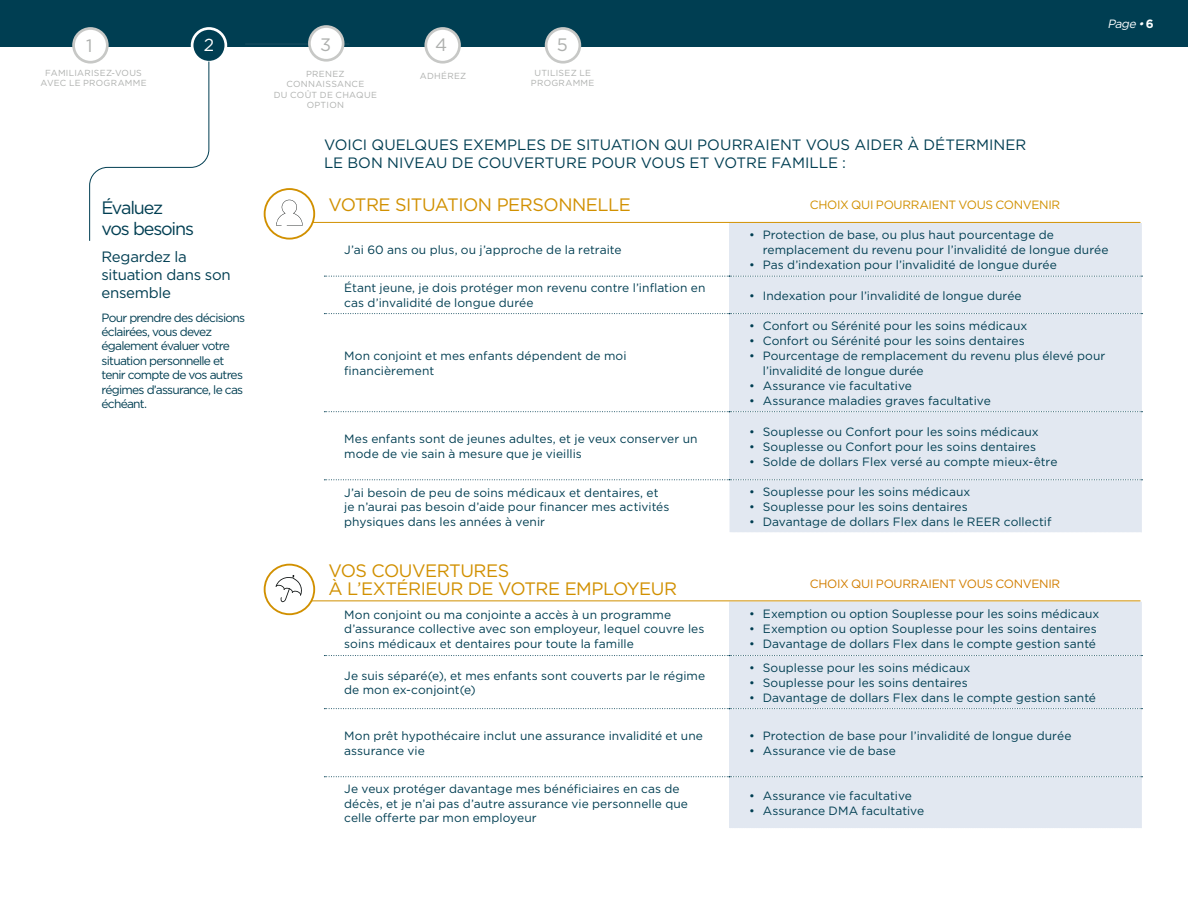
<style>
.page{position:relative;width:1188px;height:918px;background:#fff}
.page>*{position:absolute;margin:0;border:0;box-sizing:border-box;transform-origin:0 0}
.t1{font:18px/18px "Gotham";letter-spacing:-.025em;color:#d19000}
.t2{font:18px/21.6px "Gotham";letter-spacing:-.065em;color:#003e52}
.t3{font:18px "Gotham";color:#aeb0ae}
.t4{font:17.4px "Gotham";color:#fff}
.t5{font:15px/18px "Gotham";letter-spacing:-.005em;color:#003e52}
.t6{font:12px/14.4px "Gotham";letter-spacing:.005em;color:#003e52}
.t7{font:12px/14.4px "Gotham";letter-spacing:-.06em;color:#003e52}
.t8{font:12px "Gotham";letter-spacing:-.025em;color:#d19000}
.t9{font:12px "Gotham";letter-spacing:-.025em;color:#d27e00}
.t10{font:italic 12px "Gotham";color:#fcfeff}
.t11{font:8.7px/10.5px "Gotham";letter-spacing:.03em;color:#aeb0ae;text-align:center}
.s1{font-weight:700;font-style:normal}
</style>
<div class="page">
<div style="left:729px;top:223px;width:413px;height:309px;background:#e2e8f1"></div>
<svg style="left:324px;top:276px;width:819px;height:1px"></svg>
<svg style="left:324px;top:313px;width:819px;height:1px"></svg>
<svg style="left:324px;top:411px;width:819px;height:1px"></svg>
<svg style="left:324px;top:479px;width:819px;height:1px"></svg>
<hr style="left:729px;top:480px;width:1px;height:53px;background:#fff">
<div style="left:729px;top:602px;width:413px;height:226px;background:#e2e8f1"></div>
<svg style="left:324px;top:655px;width:819px;height:1px"></svg>
<svg style="left:324px;top:708px;width:819px;height:1px"></svg>
<svg style="left:324px;top:776px;width:819px;height:1px"></svg>
<div style="left:0;top:0;width:1188px;height:46px;background:#003e52"></div>
<hr style="left:245px;top:44px;width:104px;height:1px;background:#738592">
<div style="left:192px;top:28px;width:34px;height:34px;background:#003e52;border-radius:50%"></div>
<div style="left:191px;top:27px;width:36px;height:37px;border:3px solid #fff;border-radius:50%"></div>
<svg style="left:89px;top:61px;width:121px;height:180px"></svg>
<hr style="left:310px;top:222px;width:830px;height:1px;background:#d19000">
<hr style="left:310px;top:600px;width:830px;height:1px;background:#d19000">
<div style="left:74px;top:28px;width:33px;height:34px;background:#fff;border-radius:50%"></div>
<div style="left:72px;top:27px;width:37px;height:37px;border:3px solid #c7c8c6;border-radius:50%"></div>
<div style="left:309px;top:27px;width:34px;height:33px;background:#fff;border-radius:50%"></div>
<div style="left:308px;top:25px;width:36px;height:37px;border:3px solid #c7c8c6;border-radius:50%"></div>
<div style="left:426px;top:28px;width:34px;height:34px;background:#fff;border-radius:50%"></div>
<div style="left:424px;top:27px;width:37px;height:37px;border:3px solid #c7c8c6;border-radius:50%"></div>
<div style="left:546px;top:28px;width:34px;height:34px;background:#fff;border-radius:50%"></div>
<div style="left:545px;top:27px;width:36px;height:37px;border:3px solid #c7c8c6;border-radius:50%"></div>
<div style="left:265px;top:565px;width:49px;height:49px;background:#fff;border-radius:50%"></div>
<div style="left:264px;top:564px;width:51px;height:51px;border:2px solid #d19000;border-radius:50%"></div>
<svg style="left:275px;top:575px;width:27px;height:27px"></svg>
<div style="left:265px;top:189px;width:49px;height:50px;background:#fff;border-radius:50%"></div>
<div style="left:264px;top:188px;width:51px;height:52px;border:2px solid #d19000;border-radius:50%"></div>
<svg style="left:276px;top:199px;width:27px;height:27px"></svg>
<h1 class="t3" style="left:86px;top:34px;width:8px">1</h1>
<h1 class="t3" style="left:320px;top:33px;width:13px">3</h1>
<h1 class="t3" style="left:435px;top:33px;width:14px">4</h1>
<h1 class="t3" style="left:557px;top:33px;width:13px">5</h1>
<p class="t11" style="left:274px;top:68px;width:105px">PRENEZ<br>CONNAISSANCE<br>DU COÛT DE CHAQUE<br>OPTION</p>
<p class="t11" style="left:420px;top:70px;width:48px">ADHÉREZ</p>
<p class="t11" style="left:531px;top:67px;width:65px">UTILISEZ LE<br>PROGRAMME</p>
<h2 class="t4" style="left:204px;top:34px;width:12px">2</h2>
<p class="t11" style="left:41px;top:67px;width:108px">FAMILIARISEZ-VOUS<br>AVEC LE PROGRAMME</p>
<p class="t10" style="left:1107px;top:16px;width:48px">Page•<span class="s1">6</span></p>
<h1 class="t2" style="left:102px;top:196px;width:94px">Évaluez vos besoins</h1>
<p class="t5" style="left:102px;top:248px;width:131px">Regardez la situation dans son ensemble</p>
<p class="t7" style="left:102px;top:310px;width:145px">Pour prendre des décisions éclairées, vous devez également évaluer votre situation personnelle et tenir compte de vos autres régimes d’assurance, le cas échéant.</p>
<p class="t5" style="left:324px;top:135px;width:704px">VOICI QUELQUES EXEMPLES DE SITUATION QUI POURRAIENT VOUS AIDER À DÉTERMINER<br>LE BON NIVEAU DE COUVERTURE POUR VOUS ET VOTRE FAMILLE :</p>
<p class="t8" style="left:810px;top:197px;width:252px">CHOIX QUI POURRAIENT VOUS CONVENIR</p>
<p class="t6" style="left:344px;top:243px;width:279px">J’ai 60 ans ou plus, ou j’approche de la retraite</p>
<h1 class="t1" style="left:328px;top:195px;width:304px">VOTRE SITUATION PERSONNELLE</h1>
<p class="t6" style="left:763px;top:227px;width:347px;line-height:15px;text-indent:-14px">• Protection de base, ou plus haut pourcentage de remplacement du revenu pour l’invalidité de longue durée</p>
<p class="t6" style="left:749px;top:258px;width:309px">• Pas d’indexation pour l’invalidité de longue durée</p>
<p class="t6" style="left:344px;top:281px;width:363px">Étant jeune, je dois protéger mon revenu contre l’inflation en cas d’invalidité de longue durée</p>
<p class="t6" style="left:749px;top:288px;width:274px">• Indexation pour l’invalidité de longue durée</p>
<p class="t6" style="left:344px;top:349px;width:284px">Mon conjoint et mes enfants dépendent de moi financièrement</p>
<p class="t6" style="left:344px;top:432px;width:355px">Mes enfants sont de jeunes adultes, et je veux conserver un mode de vie sain à mesure que je vieillis</p>
<p class="t6" style="left:749px;top:318px;width:280px">• Confort ou Sérénité pour les soins médicaux</p>
<p class="t6" style="left:749px;top:333px;width:277px">• Confort ou Sérénité pour les soins dentaires</p>
<p class="t6" style="left:763px;top:348px;width:344px;line-height:15px;text-indent:-14px">• Pourcentage de remplacement du revenu plus élevé pour l’invalidité de longue durée</p>
<p class="t6" style="left:749px;top:378px;width:164px">• Assurance vie facultative</p>
<p class="t6" style="left:749px;top:393px;width:243px">• Assurance maladies graves facultative</p>
<p class="t6" style="left:749px;top:424px;width:291px">• Souplesse ou Confort pour les soins médicaux</p>
<p class="t6" style="left:749px;top:439px;width:288px">• Souplesse ou Confort pour les soins dentaires</p>
<p class="t6" style="left:749px;top:454px;width:310px">• Solde de dollars Flex versé au compte mieux-être</p>
<p class="t6" style="left:344px;top:485px;width:327px">J’ai besoin de peu de soins médicaux et dentaires, et je n’aurai pas besoin d’aide pour financer mes activités physiques dans les années à venir</p>
<p class="t6" style="left:749px;top:484px;width:223px">• Souplesse pour les soins médicaux</p>
<p class="t6" style="left:749px;top:499px;width:220px">• Souplesse pour les soins dentaires</p>
<p class="t6" style="left:749px;top:514px;width:304px">• Davantage de dollars Flex dans le REER collectif</p>
<h1 class="t1" style="left:328px;top:561px;width:350px">VOS COUVERTURES<br>À L’EXTÉRIEUR DE VOTRE EMPLOYEUR</h1>
<p class="t9" style="left:810px;top:576px;width:252px">CHOIX QUI POURRAIENT VOUS CONVENIR</p>
<p class="t6" style="left:344px;top:607px;width:362px">Mon conjoint ou ma conjointe a accès à un programme d’assurance collective avec son employeur, lequel couvre les soins médicaux et dentaires pour toute la famille</p>
<p class="t6" style="left:749px;top:607px;width:352px">• Exemption ou option Souplesse pour les soins médicaux</p>
<p class="t6" style="left:749px;top:622px;width:349px">• Exemption ou option Souplesse pour les soins dentaires</p>
<p class="t6" style="left:749px;top:637px;width:348px">• Davantage de dollars Flex dans le compte gestion santé</p>
<p class="t6" style="left:344px;top:668px;width:362px">Je suis séparé(e), et mes enfants sont couverts par le régime de mon ex-conjoint(e)</p>
<p class="t6" style="left:749px;top:660px;width:223px">• Souplesse pour les soins médicaux</p>
<p class="t6" style="left:749px;top:675px;width:220px">• Souplesse pour les soins dentaires</p>
<p class="t6" style="left:749px;top:690px;width:348px">• Davantage de dollars Flex dans le compte gestion santé</p>
<p class="t6" style="left:344px;top:729px;width:360px">Mon prêt hypothécaire inclut une assurance invalidité et une assurance vie</p>
<p class="t6" style="left:749px;top:728px;width:324px">• Protection de base pour l’invalidité de longue durée</p>
<p class="t6" style="left:749px;top:743px;width:148px">• Assurance vie de base</p>
<p class="t6" style="left:344px;top:781px;width:345px">Je veux protéger davantage mes bénéficiaires en cas de décès, et je n’ai pas d’autre assurance vie personnelle que celle offerte par mon employeur</p>
<p class="t6" style="left:749px;top:788px;width:164px">• Assurance vie facultative</p>
<p class="t6" style="left:749px;top:803px;width:176px">• Assurance DMA facultative</p>
</div>
